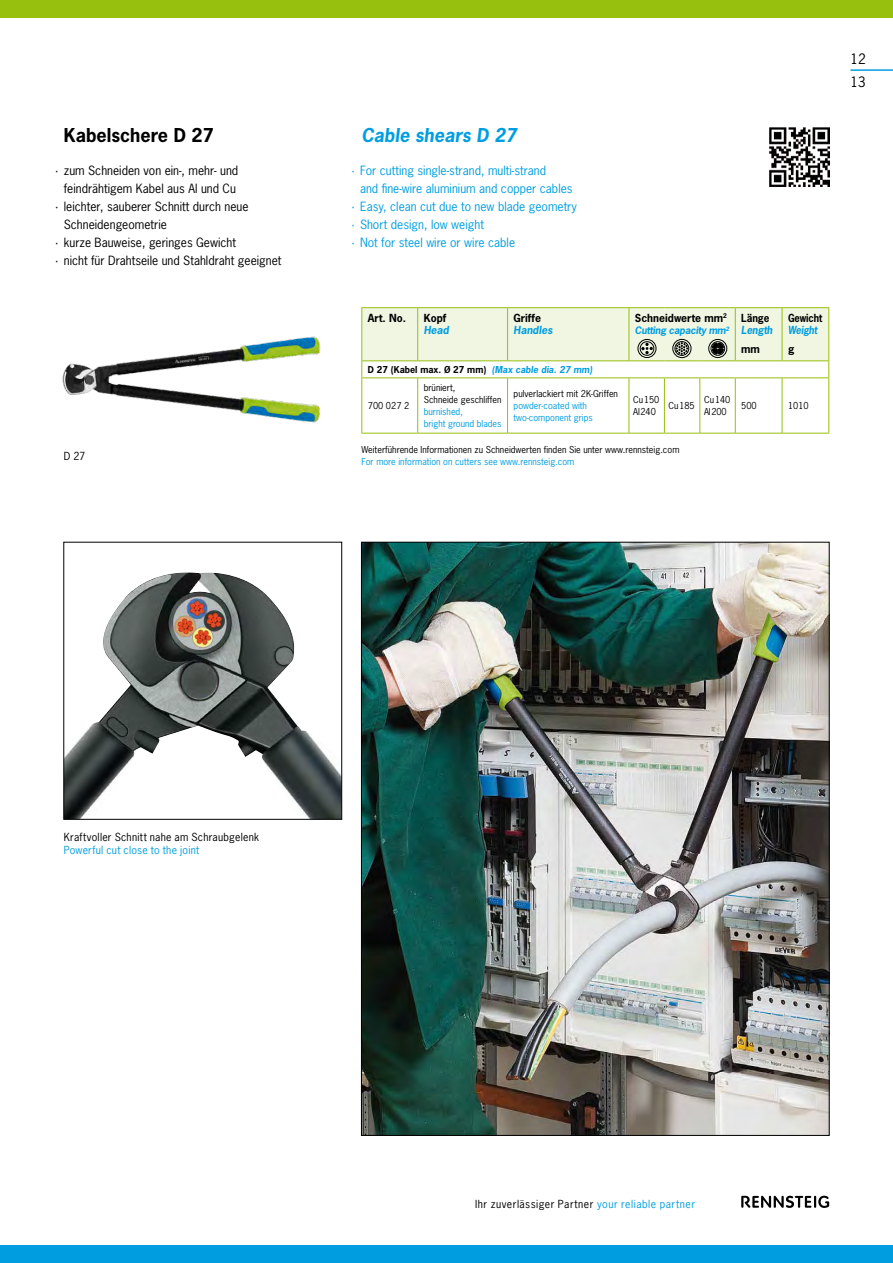
<style>
.page{position:relative;width:893px;height:1263px;background:#fff}
.page>*{position:absolute;margin:0;border:0;box-sizing:border-box;transform-origin:0 0}
.t1{font:700 18px "News Gothic Std";color:#000}
.t2{font:italic 700 18px "News Gothic Std";color:#009ee0}
.t3{font:13.5px/23.2px "News Gothic Std";color:#000}
.t4{font:12px "News Gothic Std";color:#000}
.t5{font:12px "News Gothic Std";color:#009ee0}
.t6{font:10.5px "News Gothic Std";letter-spacing:.04em;color:#000}
.t7{font:700 10.5px "News Gothic Std";color:#000}
.t8{font:10.5px "News Gothic Std";letter-spacing:.025em;color:#009ee0}
.t9{font:italic 700 10.5px "News Gothic Std";letter-spacing:-.01em;color:#009ee0}
.t10{font:700 10.5px "News Gothic Std";color:#000;scale:.9 1}
.t11{font:italic 700 10.5px "News Gothic Std";letter-spacing:-.01em;color:#009ee0;scale:.95 1}
.t12{font:italic 700 10.5px "News Gothic Std";letter-spacing:-.01em;color:#009ee0;scale:.9 1}
.t13{font:700 10.5px "News Gothic Std";color:#000;scale:.95 1}
.t14{font:italic 700 9.75px "News Gothic Std";letter-spacing:-.02em;color:#009ee0}
.t15{font:9px/12px "News Gothic Std";color:#000}
.t16{font:9px/12px "News Gothic Std";color:#009ee0}
.t17{font:700 9px "News Gothic Std";color:#000}
.t18{font:9px/12px "News Gothic Std";letter-spacing:-.02em;color:#000}
.s1{font-style:italic;color:#009ee0}
.s2{color:#009ee0}
</style>
<div class="page">
<hr style="left:850px;top:69px;width:43px;height:2px;background:#009ee0">
<img style="left:62px;top:336px;width:259px;height:87px">
<img style="left:363px;top:544px;width:464px;height:589px">
<div style="left:0;top:0;width:893px;height:17px;background:#97bf0d"></div>
<div style="left:0;top:1246px;width:893px;height:17px;background:#009ee0"></div>
<img style="left:66px;top:572px;width:274px;height:245px">
<div style="left:64px;top:542px;width:278px;height:277px;border:1px solid #000"></div>
<svg style="left:741px;top:1196px;width:88px;height:12px"></svg>
<hr style="left:361px;top:307px;width:57px;height:1px;background:#97bf0d">
<hr style="left:418px;top:307px;width:90px;height:1px;background:#97bf0d">
<hr style="left:508px;top:307px;width:121px;height:1px;background:#97bf0d">
<hr style="left:629px;top:307px;width:35px;height:1px;background:#97bf0d">
<hr style="left:664px;top:307px;width:36px;height:1px;background:#97bf0d">
<hr style="left:700px;top:307px;width:35px;height:1px;background:#97bf0d">
<hr style="left:735px;top:307px;width:47px;height:1px;background:#97bf0d">
<hr style="left:782px;top:307px;width:47px;height:1px;background:#97bf0d">
<hr style="left:361px;top:378px;width:1px;height:55px;background:#97bf0d">
<hr style="left:361px;top:377px;width:57px;height:1px;background:#97bf0d">
<hr style="left:418px;top:377px;width:90px;height:1px;background:#97bf0d">
<hr style="left:508px;top:377px;width:121px;height:1px;background:#97bf0d">
<hr style="left:629px;top:377px;width:35px;height:1px;background:#97bf0d">
<hr style="left:664px;top:377px;width:36px;height:1px;background:#97bf0d">
<hr style="left:700px;top:377px;width:35px;height:1px;background:#97bf0d">
<hr style="left:417px;top:378px;width:1px;height:55px;background:#97bf0d">
<hr style="left:507px;top:378px;width:1px;height:55px;background:#97bf0d">
<hr style="left:629px;top:378px;width:1px;height:55px;background:#97bf0d">
<hr style="left:664px;top:378px;width:1px;height:55px;background:#97bf0d">
<hr style="left:699px;top:378px;width:1px;height:55px;background:#97bf0d">
<hr style="left:735px;top:378px;width:1px;height:55px;background:#97bf0d">
<hr style="left:735px;top:377px;width:47px;height:1px;background:#97bf0d">
<hr style="left:782px;top:377px;width:47px;height:1px;background:#97bf0d">
<hr style="left:782px;top:378px;width:1px;height:55px;background:#97bf0d">
<hr style="left:828px;top:378px;width:1px;height:55px;background:#97bf0d">
<hr style="left:361px;top:433px;width:57px;height:1px;background:#97bf0d">
<hr style="left:418px;top:433px;width:90px;height:1px;background:#97bf0d">
<hr style="left:508px;top:433px;width:121px;height:1px;background:#97bf0d">
<hr style="left:629px;top:433px;width:35px;height:1px;background:#97bf0d">
<hr style="left:664px;top:433px;width:36px;height:1px;background:#97bf0d">
<hr style="left:700px;top:433px;width:35px;height:1px;background:#97bf0d">
<hr style="left:735px;top:433px;width:47px;height:1px;background:#97bf0d">
<hr style="left:782px;top:433px;width:47px;height:1px;background:#97bf0d">
<img style="left:770px;top:127px;width:59px;height:60px">
<svg style="left:361px;top:308px;width:468px;height:69px"></svg>
<h1 class="t1" style="left:64px;top:123px;width:152px">Kabelschere D 27</h1>
<p class="t4" style="left:55px;top:163px;width:185px">· zum Schneiden von ein-, mehr- und</p>
<p class="t4" style="left:64px;top:181px;width:174px">feindrähtigem Kabel aus Al und Cu</p>
<p class="t4" style="left:55px;top:199px;width:195px">· leichter, sauberer Schnitt durch neue</p>
<p class="t4" style="left:64px;top:217px;width:105px">Schneidengeometrie</p>
<p class="t4" style="left:55px;top:235px;width:182px">· kurze Bauweise, geringes Gewicht</p>
<p class="t4" style="left:55px;top:253px;width:228px">· nicht für Drahtseile und Stahldraht geeignet</p>
<p class="t6" style="left:64px;top:449px;width:23px">D 27</p>
<h1 class="t2" style="left:361px;top:123px;width:157px">Cable shears D 27</h1>
<p class="t5" style="left:351px;top:163px;width:196px">· For cutting single-strand, multi-strand</p>
<p class="t5" style="left:360px;top:181px;width:214px">and fine-wire aluminium and copper cables</p>
<p class="t5" style="left:351px;top:199px;width:227px">· Easy, clean cut due to new blade geometry</p>
<p class="t5" style="left:351px;top:217px;width:134px">· Short design, low weight</p>
<p class="t5" style="left:351px;top:235px;width:165px">· Not for steel wire or wire cable</p>
<p class="t7" style="left:368px;top:311px;width:40px">Art. No.</p>
<p class="t7" style="left:424px;top:311px;width:24px">Kopf</p>
<p class="t9" style="left:424px;top:324px;width:27px">Head</p>
<p class="t7" style="left:514px;top:311px;width:29px">Griffe</p>
<p class="t9" style="left:514px;top:324px;width:40px">Handles</p>
<p class="t7" style="left:635px;top:311px;width:94px">Schneidwerte mm<sup>2</sup></p>
<p class="t14" style="left:635px;top:324px;width:96px">Cutting capacity mm<sup>2</sup></p>
<p class="t13" style="left:741px;top:311px;width:31px">Länge</p>
<p class="t11" style="left:741px;top:324px;width:34px">Length</p>
<p class="t7" style="left:741px;top:342px;width:20px">mm</p>
<p class="t10" style="left:788px;top:311px;width:39px">Gewicht</p>
<p class="t12" style="left:788px;top:324px;width:34px">Weight</p>
<p class="t7" style="left:788px;top:342px;width:8px">g</p>
<p class="t17" style="left:368px;top:363px;width:226px">D 27 (Kabel max. Ø 27 mm) <span class="s1">(Max cable dia. 27 mm)</span></p>
<p class="t15" style="left:368px;top:399px;width:43px">700 027 2</p>
<p class="t15" style="left:424px;top:381px;width:79px">brüniert,<br>Schneide geschliffen</p>
<p class="t16" style="left:424px;top:405px;width:79px">burnished,<br>bright ground blades</p>
<p class="t15" style="left:514px;top:387px;width:106px">pulverlackiert mit 2K-Griffen</p>
<p class="t16" style="left:514px;top:399px;width:81px">powder-coated with two-component grips</p>
<p class="t18" style="left:633px;top:393px;width:28px">Cu150<br>Al240</p>
<p class="t15" style="left:669px;top:399px;width:28px">Cu185</p>
<p class="t18" style="left:704px;top:393px;width:28px">Cu140<br>Al200</p>
<p class="t15" style="left:741px;top:399px;width:17px">500</p>
<p class="t15" style="left:788px;top:399px;width:22px">1010</p>
<p class="t15" style="left:361px;top:444px;width:320px">Weiterführende Informationen zu Schneidwerten finden Sie unter www.rennsteig.com</p>
<p class="t16" style="left:361px;top:456px;width:214px">For more information on cutters see www.rennsteig.com</p>
<p class="t3" style="left:850px;top:47px;width:17px">12<br>13</p>
<p class="t6" style="left:64px;top:830px;width:197px">Kraftvoller Schnitt nahe am Schraubgelenk</p>
<p class="t8" style="left:64px;top:843px;width:137px">Powerful cut close to the joint</p>
<p class="t6" style="left:475px;top:1197px;width:221px">Ihr zuverlässiger Partner <span class="s2">your reliable partner</span></p>
</div>
